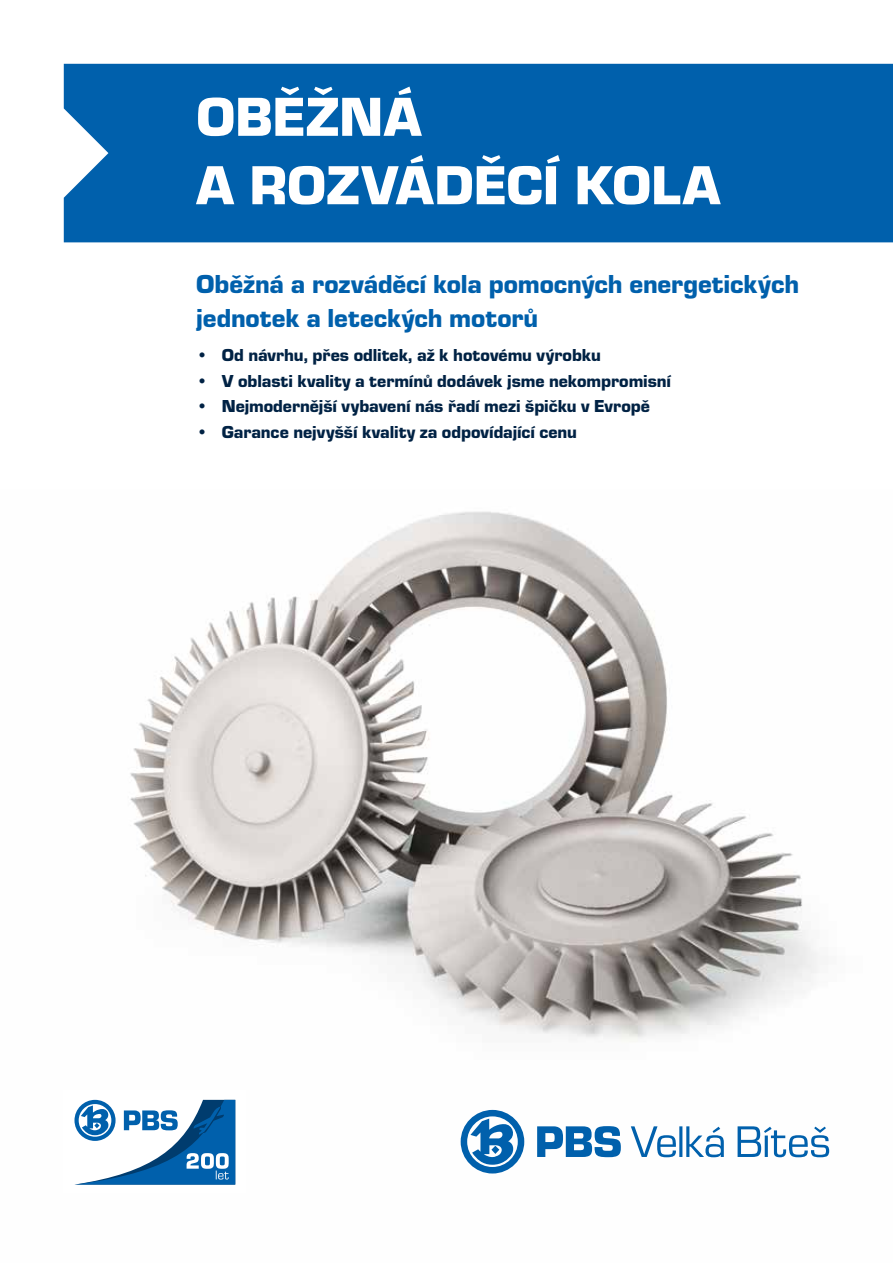
<style>
.page{position:relative;width:893px;height:1263px;background:#fff}
.page>*{position:absolute;margin:0;border:0;box-sizing:border-box;transform-origin:0 0}
.t1{font:900 57px/68.4px "Eurostile TOT";color:#fff}
.t2{font:900 27px/34px "Eurostile TOT";letter-spacing:-.005em;color:#0060ac}
.t3{font:900 18px "Eurostile TOT";letter-spacing:-.005em;color:#024}
</style>
<div class="page">
<img style="left:130px;top:511px;width:700px;height:663px">
<div style="left:64px;top:64px;width:829px;height:178px;background:#0060ac"></div>
<svg style="left:461px;top:1110px;width:368px;height:63px"></svg>
<div style="left:64px;top:1091px;width:182px;height:102px;background:#fff"></div>
<svg style="left:74px;top:1100px;width:161px;height:84px"></svg>
<h1 class="t1" style="left:196px;top:84px;width:526px">OBĚŽNÁ<br>A ROZVÁDĚCÍ KOLA</h1>
<h2 class="t2" style="left:196px;top:268px;width:604px">Oběžná a rozváděcí kola pomocných energetických jednotek a leteckých motorů</h2>
<p class="t3" style="left:196px;top:346px;width:406px">• Od návrhu, přes odlitek, až k hotovému výrobku</p>
<p class="t3" style="left:196px;top:371px;width:476px">• V oblasti kvality a termínů dodávek jsme nekompromisní</p>
<p class="t3" style="left:196px;top:397px;width:455px">• Nejmodernější vybavení nás řadí mezi špičku v Evropě</p>
<p class="t3" style="left:196px;top:422px;width:382px">• Garance nejvyšší kvality za odpovídající cenu</p>
</div>
